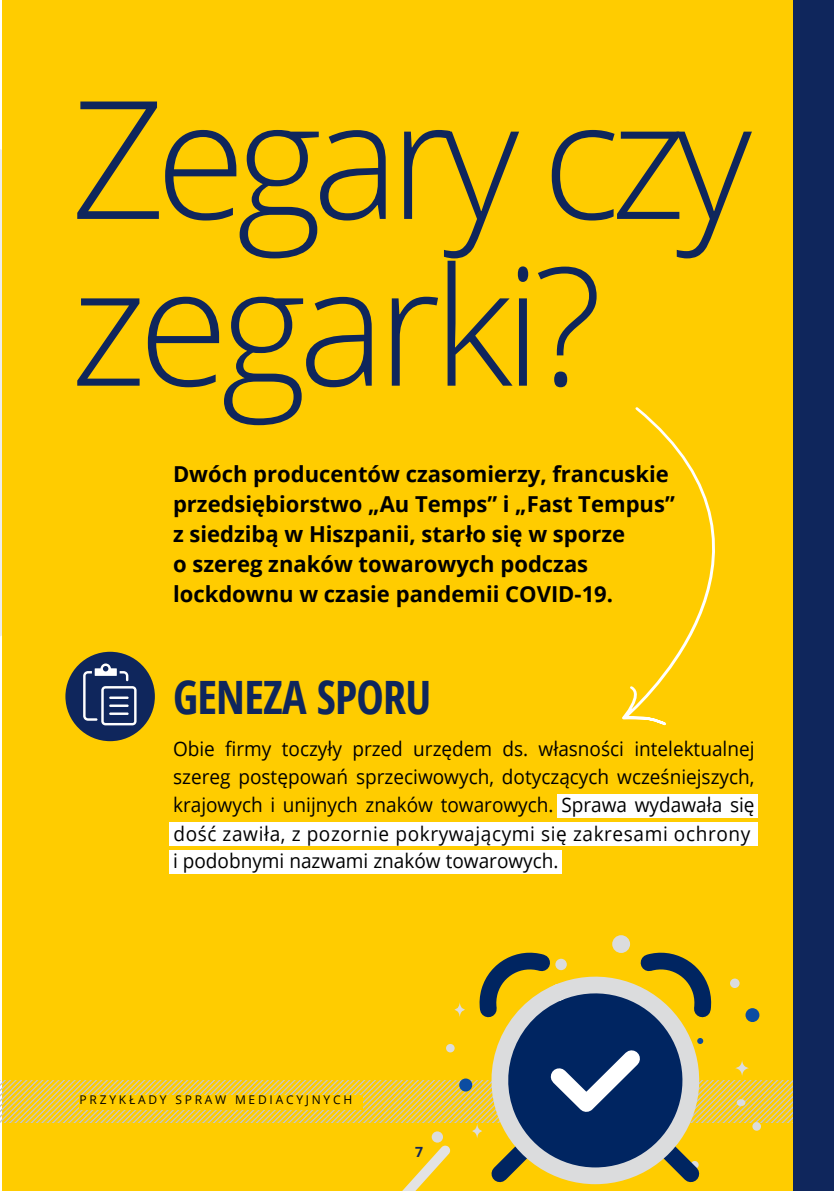
<style>
.page{position:relative;width:834px;height:1191px;background:#fff}
.page>*{position:absolute;margin:0;border:0;box-sizing:border-box;transform-origin:0 0}
.t1{font:300 164.4px/166.8px "Open Sans";letter-spacing:-.06em;color:#0f265c}
.t2{font:700 condensed 46px "Open Sans";letter-spacing:-.015em;color:#0f265c}
.t3{font:700 22px/30px "Open Sans";color:#000}
.t4{font:20px/28px "Open Sans";color:#000;scale:.95 1}
.t5{font:700 14px "Open Sans";color:#0f265c}
.t6{font:12px "Open Sans";letter-spacing:.23em;color:#000}
.s1{font-style:inherit}
</style>
<div class="page">
<div style="left:799px;top:0;width:34px;height:1191px;background:#0f265c"></div>
<div style="left:2px;top:0;width:799px;height:1191px;background:#fc0"></div>
<div style="left:793px;top:0;width:31px;height:1190px;background:#0f265c"></div>
<svg style="left:622px;top:407px;width:93px;height:319px"></svg>
<div style="left:557px;top:794px;width:200px;height:24px;background:#fff"></div>
<div style="left:169px;top:822px;width:588px;height:24px;background:#fff"></div>
<div style="left:169px;top:850px;width:392px;height:24px;background:#fff"></div>
<div style="left:612px;top:935px;width:18px;height:18px;background:#dbdcdd;border-radius:50%"></div>
<svg style="left:0;top:951px;width:799px;height:240px"></svg>
<div style="left:65px;top:652px;width:90px;height:89px;background:#0f265c;border-radius:50%"></div>
<svg style="left:83px;top:663px;width:53px;height:62px"></svg>
<h1 class="t1" style="left:71px;top:71px;width:682px">Zegary czy zegarki?</h1>
<p class="t3" style="left:173px;top:458px;width:503px">Dwóch producentów czasomierzy, francuskie przedsiębiorstwo „Au Temps” i „Fast Tempus” z siedzibą w Hiszpanii, starło się w sporze<br>o szereg znaków towarowych podczas lockdownu w czasie pandemii COVID-19.</p>
<h2 class="t2" style="left:173px;top:665px;width:260px">GENEZA SPORU</h2>
<p class="t4" style="left:173px;top:734px;width:613px">Obie firmy toczyły przed urzędem ds. własności intelektualnej szereg postępowań sprzeciwowych, dotyczących wcześniejszych, krajowych i unijnych znaków towarowych. Sprawa wydawała się dość zawiła, z pozornie pokrywającymi się zakresami ochrony <span class="s1">i</span> podobnymi nazwami znaków towarowych.</p>
<p class="t6" style="left:80px;top:1091px;width:274px">PRZYKŁADY SPRAW MEDIACYJNYCH</p>
<p class="t5" style="left:415px;top:1142px;width:10px">7</p>
</div>
